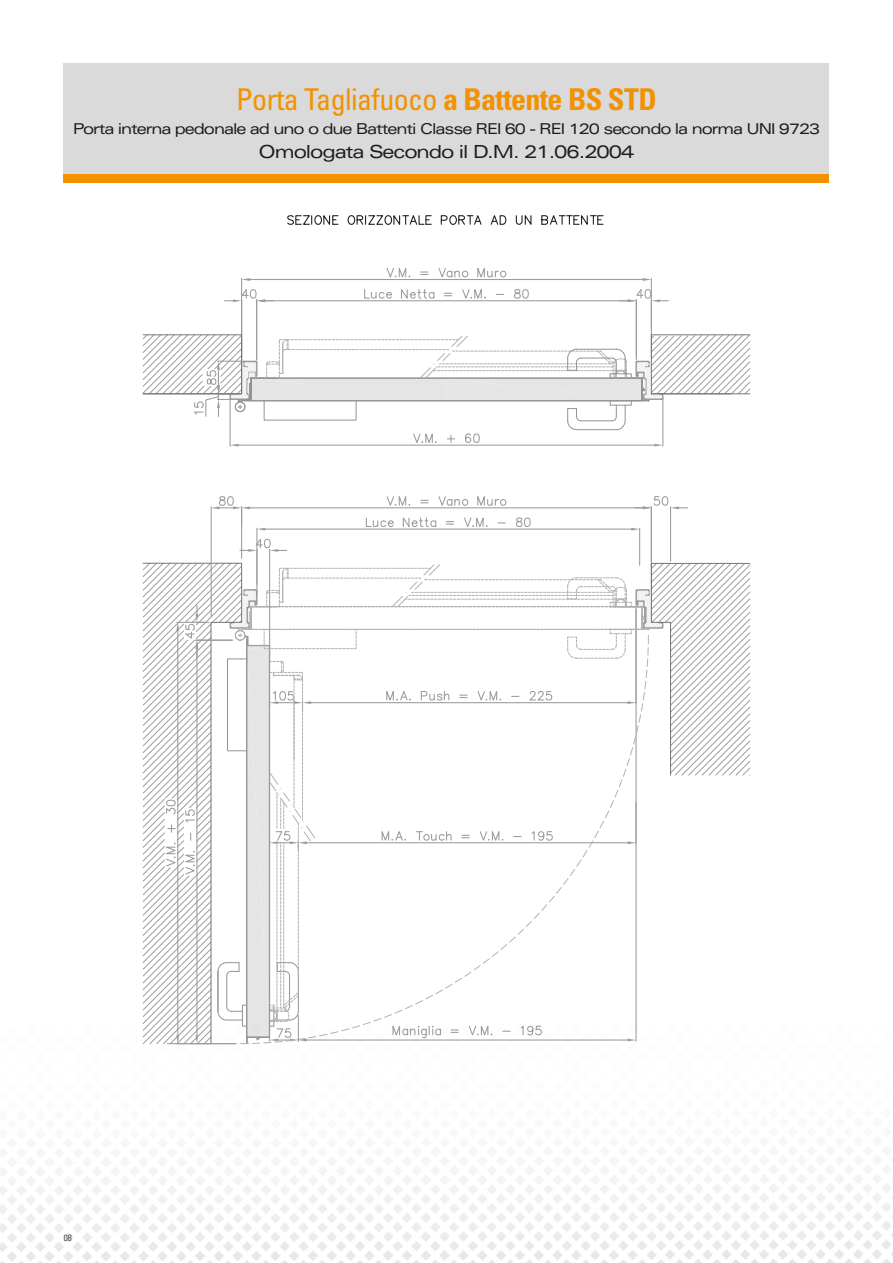
<style>
.page{position:relative;width:893px;height:1263px;background:#fff}
.page>*{position:absolute;margin:0;border:0;box-sizing:border-box;transform-origin:0 0}
.t1{font:condensed 30px "Univers LT Std";letter-spacing:-.02em;color:#f39200}
.t2{font:expanded 18px "Univers LT Std";letter-spacing:-.06em;color:#1d1d1b}
.t3{font:expanded 15px "Univers LT Std";letter-spacing:-.07em;color:#1d1d1b}
.t4{font:300 condensed 9px "Univers LT Std";color:#1d1d1b}
.s1{font-weight:700}
</style>
<div class="page">
<img style="left:0;top:1162px;width:893px;height:101px">
<div style="left:64px;top:64px;width:765px;height:119px;background:#dadada"></div>
<div style="left:64px;top:174px;width:765px;height:9px;background:#f39200"></div>
<svg style="left:287px;top:215px;width:52px;height:10px"></svg>
<svg style="left:347px;top:215px;width:85px;height:10px"></svg>
<svg style="left:440px;top:215px;width:42px;height:10px"></svg>
<svg style="left:490px;top:215px;width:17px;height:10px"></svg>
<svg style="left:515px;top:215px;width:17px;height:10px"></svg>
<svg style="left:541px;top:215px;width:63px;height:10px"></svg>
<hr style="left:241px;top:278px;width:1px;height:56px;background:#9d9d9c">
<hr style="left:651px;top:278px;width:1px;height:52px;background:#9d9d9c">
<hr style="left:250px;top:279px;width:393px;height:1px;background:#9d9d9c">
<svg style="left:242px;top:278px;width:8px;height:3px"></svg>
<svg style="left:643px;top:278px;width:8px;height:3px"></svg>
<hr style="left:265px;top:300px;width:363px;height:1px;background:#9d9d9c">
<svg style="left:364px;top:268px;width:143px;height:34px"></svg>
<svg style="left:514px;top:289px;width:15px;height:10px"></svg>
<hr style="left:636px;top:300px;width:1px;height:56px;background:#9d9d9c">
<hr style="left:651px;top:300px;width:1px;height:58px;background:#9d9d9c">
<svg style="left:619px;top:288px;width:49px;height:14px"></svg>
<hr style="left:256px;top:528px;width:1px;height:57px;background:#9d9d9c">
<hr style="left:639px;top:528px;width:1px;height:37px;background:#9d9d9c">
<hr style="left:265px;top:529px;width:366px;height:1px;background:#9d9d9c">
<svg style="left:257px;top:528px;width:8px;height:2px"></svg>
<svg style="left:631px;top:528px;width:9px;height:2px"></svg>
<svg style="left:515px;top:517px;width:16px;height:10px"></svg>
<hr style="left:256px;top:300px;width:1px;height:60px;background:#9d9d9c">
<svg style="left:225px;top:288px;width:49px;height:14px"></svg>
<hr style="left:241px;top:507px;width:1px;height:51px;background:#9d9d9c">
<hr style="left:651px;top:507px;width:1px;height:61px;background:#9d9d9c">
<hr style="left:250px;top:507px;width:393px;height:1px;background:#9d9d9c">
<svg style="left:365px;top:496px;width:142px;height:34px"></svg>
<hr style="left:211px;top:507px;width:1px;height:109px;background:#9d9d9c">
<svg style="left:211px;top:496px;width:39px;height:30px"></svg>
<hr style="left:269px;top:549px;width:1px;height:110px;background:#9d9d9c">
<svg style="left:240px;top:538px;width:47px;height:14px"></svg>
<svg style="left:142px;top:562px;width:609px;height:482px"></svg>
<hr style="left:670px;top:622px;width:1px;height:153px;background:#777676">
<hr style="left:670px;top:507px;width:1px;height:54px;background:#9d9d9c">
<svg style="left:634px;top:496px;width:54px;height:13px"></svg>
<svg style="left:142px;top:334px;width:609px;height:112px"></svg>
<h1 class="t1" style="left:236px;top:80px;width:422px">Porta Tagliafuoco <span class="s1">a Battente BS STD</span></h1>
<p class="t3" style="left:73px;top:120px;width:749px">Porta interna pedonale ad uno o due Battenti Classe REI 60 - REI 120 secondo la norma UNI 9723</p>
<p class="t2" style="left:259px;top:141px;width:377px">Omologata Secondo il D.M. 21.06.2004</p>
<p class="t4" style="left:64px;top:1232px;width:9px">08</p>
</div>
